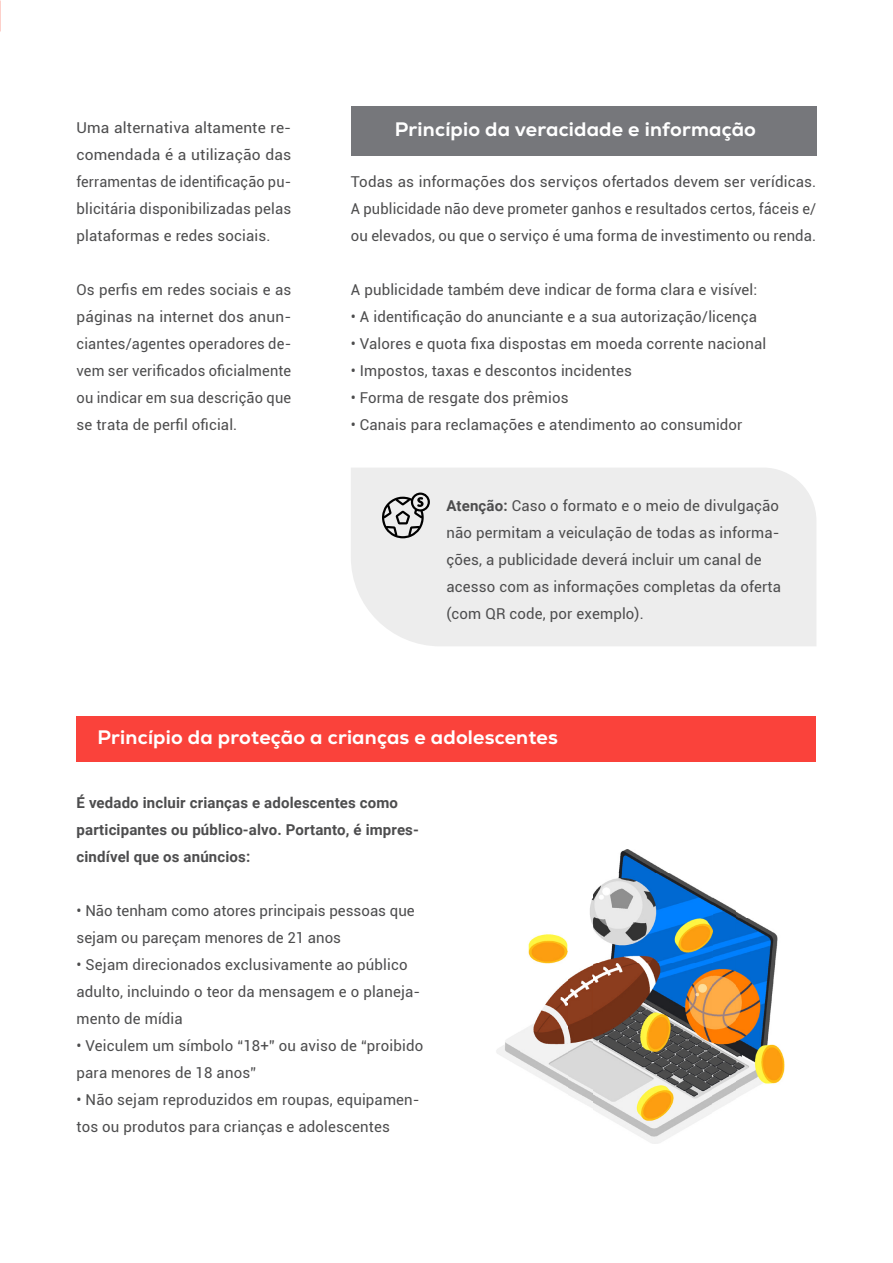
<style>
.page{position:relative;width:893px;height:1263px;background:#fff}
.page>*{position:absolute;margin:0;border:0;box-sizing:border-box;transform-origin:0 0}
.t1{font:800 19.5px "Nexa";letter-spacing:.01em;color:#fff}
.t2{font:15px/27px "Roboto";letter-spacing:.01em;color:#4d4d4e}
.t3{font:15px/27px "Roboto";letter-spacing:.01em;color:#4d4d4e;text-align:justify;scale:1.04 1}
.t4{font:700 15px/27px "Roboto";letter-spacing:.01em;color:#4d4d4e}
.s1{font-weight:700}
</style>
<div class="page">
<div style="left:351px;top:468px;width:465px;height:178px;background:#ededed"></div>
<div style="left:351px;top:106px;width:465px;height:49px;background:#76777b"></div>
<svg style="left:382px;top:493px;width:48px;height:45px;background:#a8a8a8"></svg>
<img style="left:592px;top:872px;width:120px;height:272px">
<img style="left:568px;top:965px;width:24px;height:143px">
<img style="left:712px;top:897px;width:24px;height:215px">
<img style="left:520px;top:934px;width:48px;height:160px">
<img style="left:736px;top:918px;width:49px;height:180px">
<img style="left:496px;top:1032px;width:24px;height:34px">
<img style="left:567px;top:899px;width:25px;height:41px">
<img style="left:736px;top:911px;width:11px;height:7px">
<img style="left:619px;top:849px;width:48px;height:23px">
<div style="left:77px;top:717px;width:739px;height:45px;background:#fa423b"></div>
<p class="t3" style="left:77px;top:114px;width:208px">Uma alternativa altamente re&shy;comendada é a utilização das ferramentas de identificação pu&shy;blicitária disponibilizadas pelas plataformas e redes sociais.</p>
<p class="t2" style="left:77px;top:276px;width:216px;text-align:justify">Os perfis em redes sociais e as páginas na internet dos anun&shy;ciantes/agentes operadores de&shy;vem ser verificados oficialmente ou indicar em sua descrição que se trata de perfil oficial.</p>
<h1 class="t1" style="left:395px;top:116px;width:363px">Princípio da veracidade e informação</h1>
<p class="t2" style="left:351px;top:168px;width:467px;text-align:justify">Todas as informações dos serviços ofertados devem ser verídicas.<br>A publicidade não deve prometer ganhos e resultados certos, fáceis e/ ou elevados, ou que o serviço é uma forma de investimento ou renda.</p>
<p class="t2" style="left:351px;top:276px;width:408px">A publicidade também deve indicar de forma clara e visível:</p>
<p class="t2" style="left:351px;top:303px;width:408px">• A identificação do anunciante e a sua autorização/licença</p>
<p class="t2" style="left:351px;top:330px;width:417px">• Valores e quota fixa dispostas em moeda corrente nacional</p>
<p class="t2" style="left:351px;top:357px;width:283px">• Impostos, taxas e descontos incidentes</p>
<p class="t2" style="left:351px;top:384px;width:219px">• Forma de resgate dos prêmios</p>
<p class="t2" style="left:351px;top:411px;width:393px">• Canais para reclamações e atendimento ao consumidor</p>
<p class="t2" style="left:446px;top:492px;width:336px"><span class="s1">Atenção:</span> Caso o formato e o meio de divulgação não permitam a veiculação de todas as informa&shy;ções, a publicidade deverá incluir um canal de acesso com as informações completas da oferta (com QR code, por exemplo).</p>
<h1 class="t1" style="left:98px;top:725px;width:462px">Princípio da proteção a crianças e adolescentes</h1>
<h1 class="t1" style="left:77px;top:726px;width:462px">Princípio da proteção a crianças e adolescentes</h1>
<p class="t4" style="left:77px;top:789px;width:344px">É vedado incluir crianças e adolescentes como participantes ou público-alvo. Portanto, é impres&shy;cindível que os anúncios:</p>
<p class="t2" style="left:77px;top:897px;width:340px">• Não tenham como atores principais pessoas que sejam ou pareçam menores de 21 anos</p>
<p class="t2" style="left:77px;top:951px;width:345px">• Sejam direcionados exclusivamente ao público adulto, incluindo o teor da mensagem e o planeja&shy;mento de mídia</p>
<p class="t2" style="left:77px;top:1032px;width:348px">• Veiculem um símbolo “18+” ou aviso de “proibido para menores de 18 anos”</p>
<p class="t2" style="left:77px;top:1086px;width:345px">• Não sejam reproduzidos em roupas, equipamen&shy;tos ou produtos para crianças e adolescentes</p>
</div>
